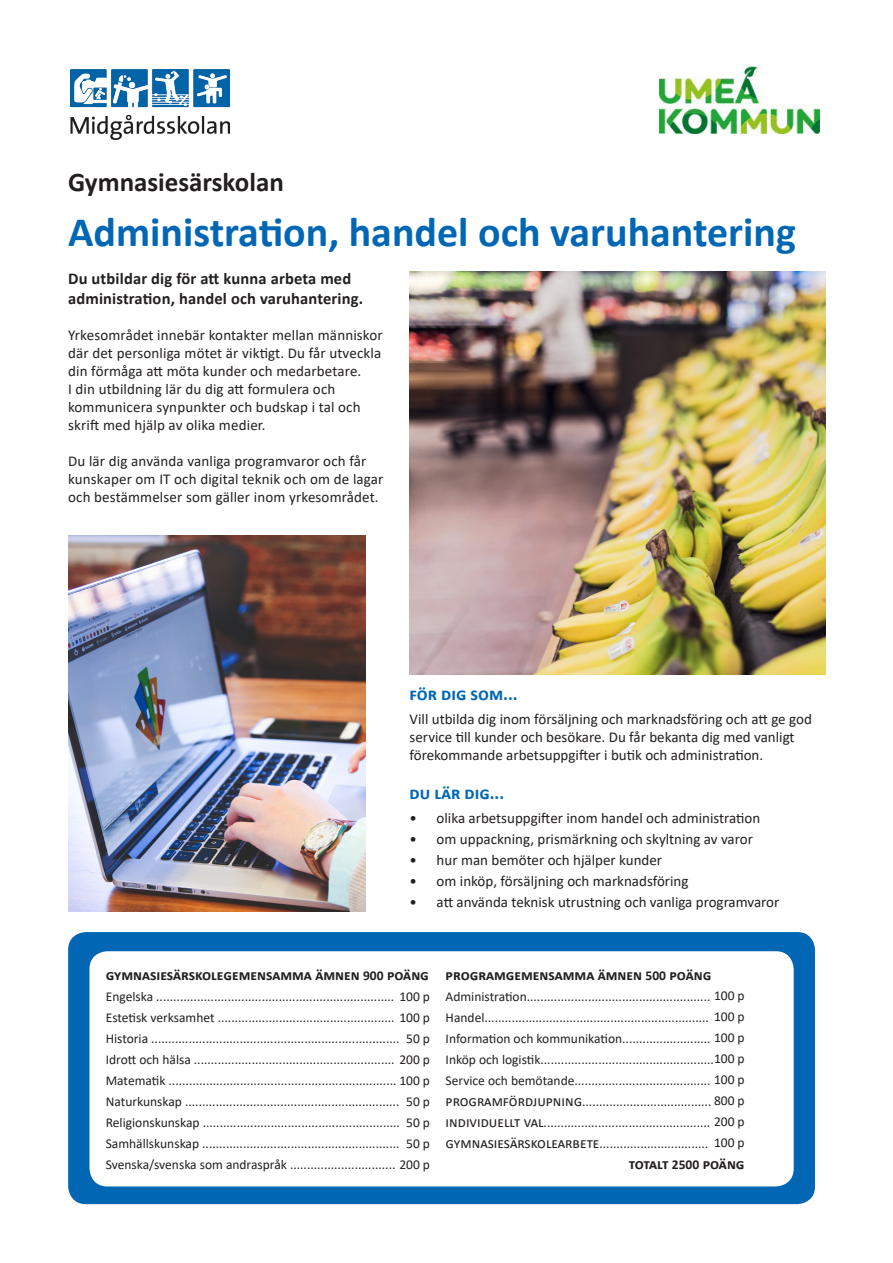
<style>
.page{position:relative;width:893px;height:1263px;background:#fff}
.page>*{position:absolute;margin:0;border:0;box-sizing:border-box;transform-origin:0 0}
.t1{font:700 42px "Calibri";color:#0167b4}
.t2{font:700 27px "Calibri";color:#231f20}
.t3{font:700 18px "Calibri";color:#0167b4}
.t4{font:700 16.5px "Calibri";letter-spacing:.01em;color:#231f20}
.t5{font:15px/18px "Calibri";letter-spacing:.01em;color:#231f20}
.t6{font:700 15px "Calibri";color:#231f20}
.t7{font:13.5px "Calibri";color:#231f20}
.s1{font-size:13.5px}
.s2{color:#fff}
.s3{font-size:15px}
</style>
<div class="page">
<img style="left:68px;top:536px;width:298px;height:376px">
<img style="left:410px;top:272px;width:415px;height:403px">
<div style="left:68px;top:932px;width:747px;height:272px;background:#0167b4;border-radius:18px"></div>
<div style="left:89px;top:951px;width:705px;height:235px;background:#fff;border-radius:18px"></div>
<img style="left:70px;top:69px;width:160px;height:71px">
<img style="left:659px;top:66px;width:160px;height:67px">
<p class="t2" style="left:68px;top:163px;width:217px">Gymnasiesärskolan</p>
<p class="t1" style="left:68px;top:202px;width:729px">Administration, handel och varuhantering</p>
<p class="t4" style="left:68px;top:267px;width:285px">Du utbildar dig för att kunna arbeta med</p>
<p class="t4" style="left:68px;top:287px;width:296px">administration, handel och varuhantering.</p>
<p class="t5" style="left:68px;top:326px;width:316px;text-align:justify">Yrkesområdet innebär kontakter mellan människor där det personliga mötet är viktigt. Du får utveckla din förmåga att möta kunder och medarbetare.</p>
<p class="t5" style="left:68px;top:380px;width:269px">I din utbildning lär du dig att formulera och</p>
<p class="t5" style="left:68px;top:398px;width:294px">kommunicera synpunkter och budskap i tal och skrift med hjälp av olika medier.</p>
<p class="t5" style="left:68px;top:452px;width:317px">Du lär dig använda vanliga programvaror och får kunskaper om IT och digital teknik och om de lagar och bestämmelser som gäller inom yrkesområdet.</p>
<p class="t3" style="left:410px;top:681px;width:110px">för dig som...</p>
<p class="t5" style="left:410px;top:709px;width:404px">Vill utbilda dig inom försäljning och marknadsföring och att ge god service till kunder och besökare. Du får bekanta dig med vanligt</p>
<p class="t5" style="left:410px;top:745px;width:355px">förekommande arbetsuppgifter i butik och administration.</p>
<p class="t3" style="left:410px;top:780px;width:96px">du lär dig...</p>
<p class="t5" style="left:410px;top:809px;width:352px">• olika arbetsuppgifter inom handel och administration</p>
<p class="t5" style="left:410px;top:830px;width:345px">• om uppackning, prismärkning och skyltning av varor</p>
<p class="t5" style="left:410px;top:851px;width:254px">• hur man bemöter och hjälper kunder</p>
<p class="t5" style="left:410px;top:872px;width:280px">• om inköp, försäljning och marknadsföring</p>
<p class="t5" style="left:410px;top:893px;width:371px">• att använda teknisk utrustning och vanliga programvaror</p>
<p class="t6" style="left:106px;top:964px;width:325px">gymnasiesärskolegemensamma ämnen <span class="s1">900</span> poäng</p>
<p class="t7" style="left:106px;top:987px;width:326px">Engelska ...................................................................... 100 p</p>
<p class="t7" style="left:106px;top:1008px;width:326px">Estetisk verksamhet .................................................... 100 p</p>
<p class="t7" style="left:106px;top:1029px;width:326px">Historia .........................................................................<span class="s2">..</span>50 p</p>
<p class="t7" style="left:106px;top:1050px;width:326px">Idrott och hälsa ........................................................... 200 p</p>
<p class="t7" style="left:106px;top:1071px;width:326px">Matematik ................................................................... 100 p</p>
<p class="t7" style="left:106px;top:1092px;width:326px">Naturkunskap ...............................................................<span class="s2">..</span>50 p</p>
<p class="t7" style="left:106px;top:1113px;width:326px">Religionskunskap ..........................................................<span class="s2">..</span>50 p</p>
<p class="t7" style="left:106px;top:1134px;width:326px">Samhällskunskap ..........................................................<span class="s2">..</span>50 p</p>
<p class="t7" style="left:106px;top:1155px;width:326px">Svenska/svenska som andraspråk ............................... 200 p</p>
<p class="t6" style="left:629px;top:1153px;width:117px">totalt <span class="s1">2500</span> poäng</p>
<p class="t6" style="left:446px;top:964px;width:267px">programgemensamma ämnen <span class="s1">500</span> poäng</p>
<p class="t7" style="left:446px;top:987px;width:300px">Administration...................................................... 100 p</p>
<p class="t7" style="left:446px;top:1008px;width:300px">Handel.................................................................. 100 p</p>
<p class="t7" style="left:446px;top:1029px;width:300px">Information och kommunikation.......................... 100 p</p>
<p class="t7" style="left:446px;top:1050px;width:300px">Inköp och logistik...................................................100 p</p>
<p class="t7" style="left:446px;top:1071px;width:300px">Service och bemötande........................................ 100 p</p>
<p class="t7" style="left:446px;top:1092px;width:300px"><span class="s3">programfördjupning</span>...................................... 800 p</p>
<p class="t7" style="left:446px;top:1113px;width:300px"><span class="s3">individuellt val</span>................................................. 200 p</p>
<p class="t7" style="left:446px;top:1134px;width:300px"><span class="s3">gymnasiesärskolearbete</span>................................ 100 p</p>
</div>
